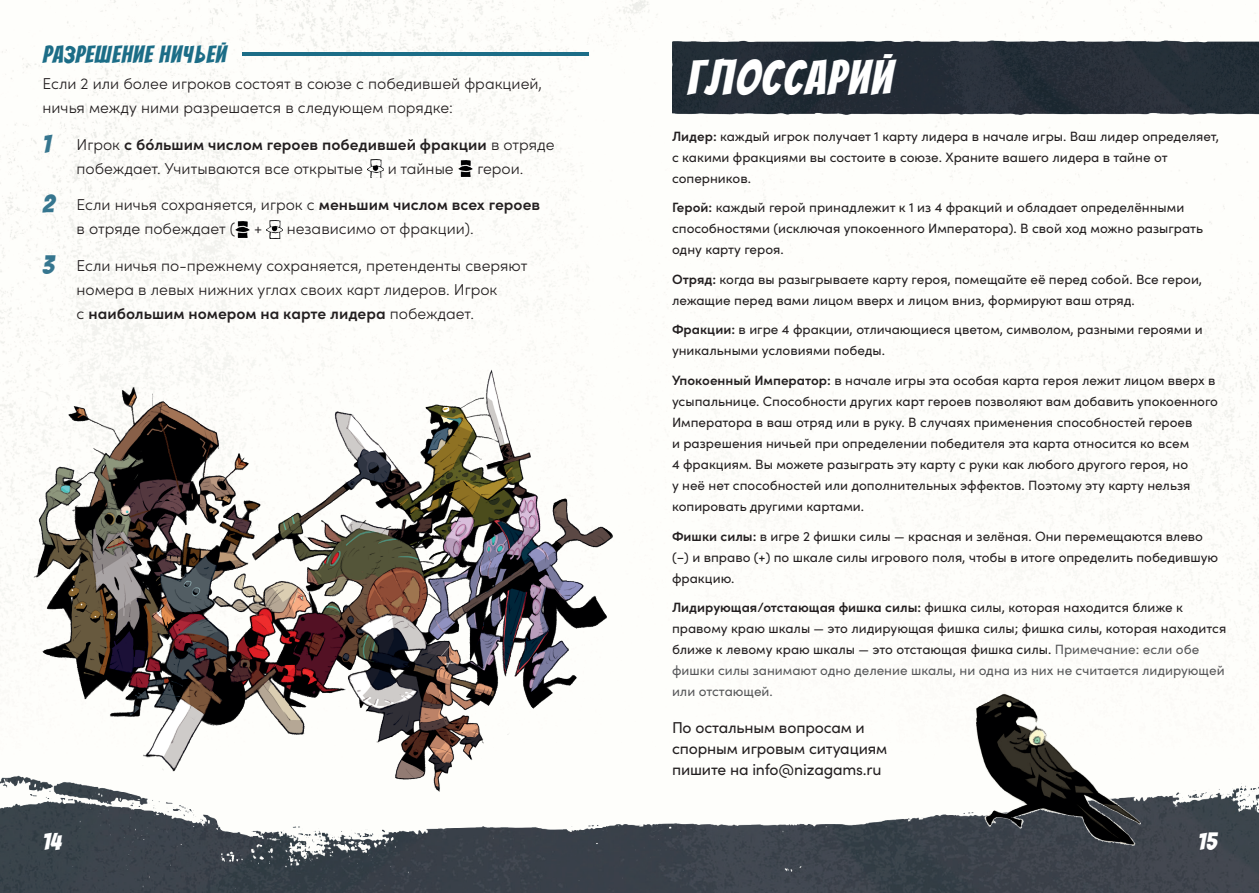
<style>
.page{position:relative;width:1259px;height:893px;background:#fefefb}
.page>*{position:absolute;margin:0;border:0;box-sizing:border-box;transform-origin:0 0}
.t1{font:48px "Bangers Cyrillic";letter-spacing:.04em;color:#fff}
.t2{font:24px "Bangers Cyrillic";letter-spacing:.04em;color:#1c6d87}
.t3{font:24px "Bangers";color:#fff}
.t4{font:300 15.75px/24px "Sofia Pro";color:#231f20}
.t5{font:15.75px/21px "Sofia Pro";letter-spacing:-.01em;color:#231f20}
.t6{font:13.5px/21px "Sofia Pro";color:#231f20}
.s1{font-family:"Bangers";font-weight:400;font-size:25.5px;color:#36768f}
.s2{font-weight:600}
.s3{color:#57585a}
</style>
<div class="page">
<img style="left:0;top:783px;width:1259px;height:110px">
<img style="left:0;top:368px;width:629px;height:461px">
<hr style="left:242px;top:52px;width:346px;height:4px;background:#1c6d87">
<img style="left:367px;top:160px;width:16px;height:18px">
<img style="left:458px;top:161px;width:15px;height:16px">
<img style="left:235px;top:221px;width:15px;height:17px">
<img style="left:266px;top:221px;width:17px;height:18px">
<img style="left:672px;top:38px;width:587px;height:77px">
<img style="left:963px;top:693px;width:190px;height:167px">
<h2 class="t2" style="left:43px;top:36px;width:185px">РАЗРЕШЕНИЕ НИЧЬЕЙ</h2>
<p class="t4" style="left:43px;top:71px;width:501px">Если 2 или более игроков состоят в союзе с победившей фракцией, ничья между ними разрешается в следующем порядке:</p>
<p class="t4" style="left:77px;top:131px;width:480px;text-indent:-34px"><span class="s1">1</span> Игрок <span class="s2">с бо́льшим числом героев победившей фракции</span> в отряде побеждает. Учитываются все открытые</p>
<p class="t4" style="left:388px;top:155px;width:68px">и тайные</p>
<p class="t4" style="left:477px;top:155px;width:48px">герои.</p>
<p class="t4" style="left:77px;top:192px;width:465px;text-indent:-34px"><span class="s1">2</span> Если ничья сохраняется, игрок с <span class="s2">меньшим числом всех героев </span>в отряде побеждает ( +</p>
<p class="t4" style="left:287px;top:216px;width:189px">независимо от фракции).</p>
<p class="t4" style="left:77px;top:253px;width:452px;text-indent:-34px"><span class="s1">3</span> Если ничья по-прежнему сохраняется, претенденты сверяют номера в левых нижних углах своих карт лидеров. Игрок<br>с <span class="s2">наибольшим номером на карте лидера</span> побеждает.</p>
<h1 class="t1" style="left:687px;top:42px;width:206px">ГЛОССАРИЙ</h1>
<p class="t6" style="left:672px;top:125px;width:549px"><span class="s2">Лидер:</span> каждый игрок получает 1 карту лидера в начале игры. Ваш лидер определяет, с какими фракциями вы состоите в союзе. Храните вашего лидера в тайне от соперников.</p>
<p class="t6" style="left:672px;top:196px;width:532px"><span class="s2">Герой:</span> каждый герой принадлежит к 1 из 4 фракций и обладает определёнными способностями (исключая упокоенного Императора). В свой ход можно разыграть одну карту героя.</p>
<p class="t6" style="left:672px;top:268px;width:532px"><span class="s2">Отряд:</span> когда вы разыгрываете карту героя, помещайте её перед собой. Все герои, лежащие перед вами лицом вверх и лицом вниз, формируют ваш отряд.</p>
<p class="t6" style="left:672px;top:318px;width:532px"><span class="s2">Фракции:</span> в игре 4 фракции, отличающиеся цветом, символом, разными героями и уникальными условиями победы.</p>
<p class="t6" style="left:672px;top:369px;width:547px"><span class="s2">Упокоенный Император:</span> в начале игры эта особая карта героя лежит лицом вверх в усыпальнице. Способности других карт героев позволяют вам добавить упокоенного Императора в ваш отряд или в руку. В случаях применения способностей героев<br>и разрешения ничьей при определении победителя эта карта относится ко всем<br>4 фракциям. Вы можете разыграть эту карту с руки как любого другого героя, но<br>у неё нет способностей или дополнительных эффектов. Поэтому эту карту нельзя копировать другими картами.</p>
<p class="t6" style="left:672px;top:524px;width:547px"><span class="s2">Фишки силы:</span> в игре 2 фишки силы — красная и зелёная. Они перемещаются влево (−) и вправо (+) по шкале силы игрового поля, чтобы в итоге определить победившую фракцию.</p>
<p class="t6" style="left:672px;top:596px;width:556px"><span class="s2">Лидирующая/отстающая фишка силы:</span> фишка силы, которая находится ближе к правому краю шкалы — это лидирующая фишка силы; фишка силы, которая находится ближе к левому краю шкалы — это отстающая фишка силы. <span class="s3">Примечание: если обе фишки силы занимают одно деление шкалы, ни одна из них не считается лидирующей или отстающей.</span></p>
<p class="t5" style="left:672px;top:716px;width:217px">По остальным вопросам и спорным игровым ситуациям пишите на info@nizagams.ru</p>
<h2 class="t3" style="left:43px;top:828px;width:20px">14</h2>
<h2 class="t3" style="left:1198px;top:828px;width:20px">15</h2>
</div>
